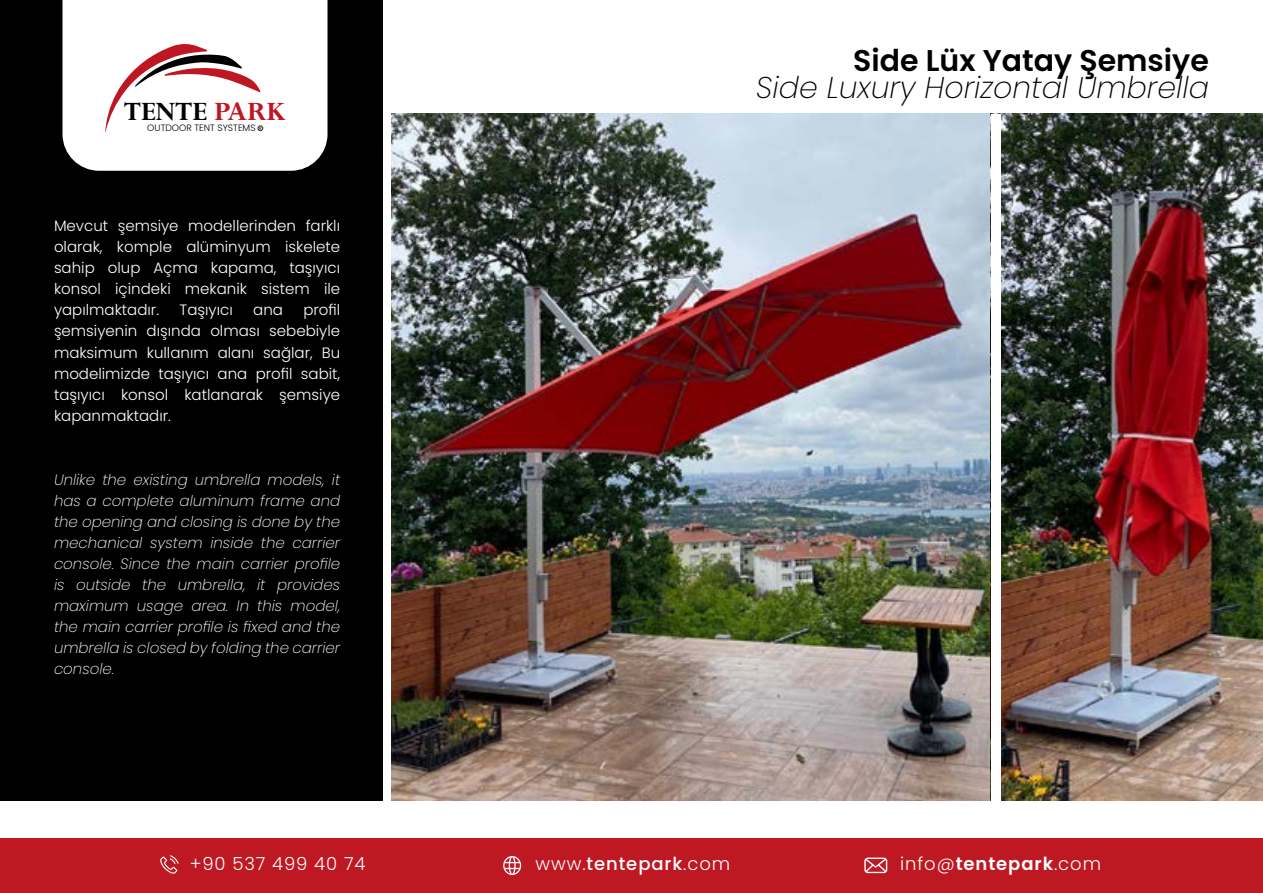
<style>
.page{position:relative;width:1263px;height:893px;background:#fff}
.page>*{position:absolute;margin:0;border:0;box-sizing:border-box;transform-origin:0 0}
.t1{font:italic 200 30px "Poppins";color:#000}
.t2{font:600 30px "Poppins";color:#000}
.t3{font:700 29.55px "Perpetua";color:#000}
.t4{font:300 18px "Poppins";letter-spacing:.05em;color:#fff}
.t5{font:500 18px "Poppins";letter-spacing:.05em;color:#fff}
.t6{font:italic 200 15px/21px "Poppins";color:#fff;text-align:justify}
.t7{font:300 15px/21px "Poppins";color:#fff;text-align:justify}
.t8{font:300 9.15px "Poppins";color:#000}
.s1{color:#be1622}
.s2{font-weight:300}
.s3{font-weight:600}
</style>
<div class="page">
<div style="left:0;top:839px;width:1263px;height:54px;background:#be1823"></div>
<img style="left:391px;top:114px;width:600px;height:686px">
<svg style="left:864px;top:858px;width:23px;height:15px"></svg>
<svg style="left:503px;top:856px;width:18px;height:19px"></svg>
<svg style="left:160px;top:855px;width:19px;height:19px"></svg>
<div style="left:0;top:0;width:383px;height:800px;background:#000"></div>
<div style="left:63px;top:0;width:264px;height:171px;background:#fff"></div>
<svg style="left:105px;top:43px;width:158px;height:89px;background:#ebd7d8"></svg>
<img style="left:1001px;top:114px;width:262px;height:686px">
<h2 class="t3" style="left:124px;top:93px;width:163px">TENTE <span class="s1">PARK</span></h2>
<p class="t8" style="left:147px;top:123px;width:110px">OUTDOOR TENT SYSTEMS</p>
<p class="t7" style="left:54px;top:216px;width:288px">Mevcut şemsiye modellerinden farklı olarak, komple alüminyum iskelete sahip olup Açma kapama, taşıyıcı konsol içindeki mekanik sistem ile yapılmaktadır.</p>
<p class="t7" style="left:54px;top:300px;width:288px;text-indent:249px">profil şemsiyenin dışında olması sebebiyle maksimum kullanım alanı sağlar, Bu modelimizde taşıyıcı ana profil sabit, taşıyıcı konsol katlanarak şemsiye kapanmaktadır.</p>
<p class="t7" style="left:180px;top:300px;width:55px">Taşıyıcı</p>
<p class="t7" style="left:253px;top:300px;width:31px">ana</p>
<p class="t6" style="left:54px;top:469px;width:288px">Unlike the existing umbrella models, it has a complete aluminum frame and the opening and closing is done by the mechanical system inside the carrier console. Since the main carrier profile is outside the umbrella, it provides maximum usage area. In this model, the main carrier profile is fixed and the umbrella is closed by folding the carrier console.</p>
<h1 class="t2" style="left:853px;top:43px;width:357px">Side Lüx Yatay Şemsiye</h1>
<h1 class="t1" style="left:756px;top:70px;width:454px">Side Luxury Horizontal Umbrella</h1>
<p class="t4" style="left:190px;top:854px;width:177px">+90 537 499 40 74</p>
<p class="t5" style="left:536px;top:854px;width:196px"><span class="s2">www.</span>tentepark<span class="s2">.com</span></p>
<p class="t4" style="left:900px;top:854px;width:202px">info@<span class="s3">tentepark</span>.com</p>
</div>
